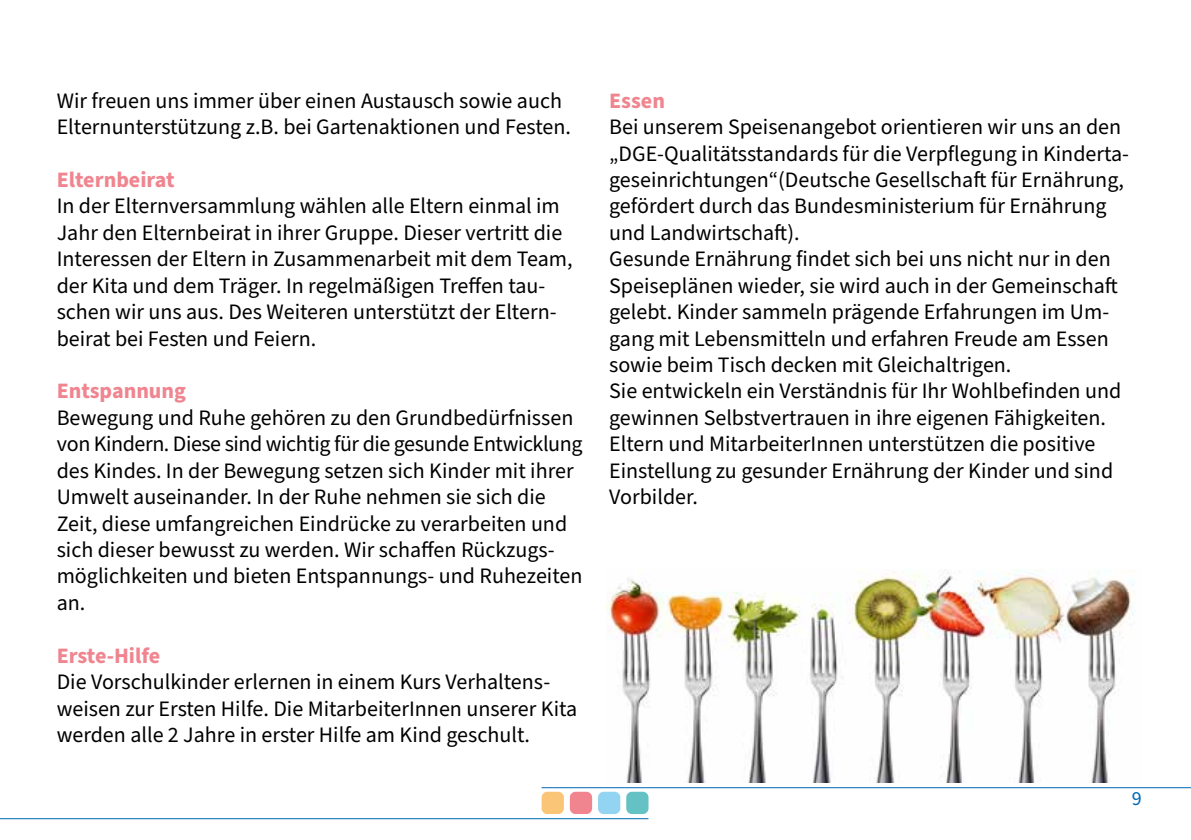
<style>
.page{position:relative;width:1191px;height:840px;background:#fff}
.page>*{position:absolute;margin:0;border:0;box-sizing:border-box;transform-origin:0 0}
.t1{font:22px/26.4px "Source Sans Pro";color:#000}
.t2{font:700 22px "Source Sans Pro";color:#f08590}
.t3{font:20px "Source Sans Pro";color:#0069b4}
</style>
<div class="page">
<hr style="left:0;top:817px;width:648px;height:1px;background:#0069b4">
<hr style="left:541px;top:786px;width:650px;height:1px;background:#0069b4">
<div style="left:541px;top:791px;width:23px;height:22px;background:#fbc577;border-radius:6px"></div>
<div style="left:570px;top:791px;width:22px;height:22px;background:#f08590;border-radius:6px"></div>
<div style="left:598px;top:791px;width:22px;height:22px;background:#92d4f1;border-radius:6px"></div>
<div style="left:626px;top:791px;width:22px;height:22px;background:#65c2c4;border-radius:6px"></div>
<img style="left:607px;top:569px;width:527px;height:212px">
<p class="t1" style="left:57px;top:88px;width:516px">Wir freuen uns immer über einen Austausch sowie auch<br>Elternunterstützung z.B. bei Gartenaktionen und Festen.</p>
<p class="t2" style="left:57px;top:165px;width:119px">Elternbeirat</p>
<p class="t1" style="left:57px;top:193px;width:517px">In der Elternversammlung wählen alle Eltern einmal im Jahr den Elternbeirat in ihrer Gruppe. Dieser vertritt die Interessen der Eltern in Zusammenarbeit mit dem Team, der Kita und dem Träger. In regelmäßigen Treffen tau&shy;schen wir uns aus. Des Weiteren unterstützt der Eltern&shy;beirat bei Festen und Feiern.</p>
<p class="t2" style="left:57px;top:376px;width:131px">Entspannung</p>
<p class="t1" style="left:57px;top:405px;width:527px">Bewegung und Ruhe gehören zu den Grundbedürfnissen von Kindern. Diese sind wichtig für die gesunde Entwicklung des Kindes. In der Bewegung setzen sich Kinder mit ihrer Umwelt auseinander. In der Ruhe nehmen sie sich die Zeit, diese umfangreichen Eindrücke zu verarbeiten und sich dieser bewusst zu werden. Wir schaffen Rückzugs&shy;möglichkeiten und bieten Entspannungs- und Ruhezeiten an.</p>
<p class="t2" style="left:57px;top:640px;width:105px">Erste-Hilfe</p>
<p class="t1" style="left:57px;top:669px;width:522px">Die Vorschulkinder erlernen in einem Kurs Verhaltens&shy;weisen zur Ersten Hilfe. Die MitarbeiterInnen unserer Kita werden alle 2 Jahre in erster Hilfe am Kind geschult.</p>
<p class="t2" style="left:609px;top:85px;width:57px">Essen</p>
<p class="t1" style="left:609px;top:114px;width:521px">Bei unserem Speisenangebot orientieren wir uns an den „DGE-Qualitätsstandards für die Verpflegung in Kinderta&shy;geseinrichtungen“(Deutsche Gesellschaft für Ernährung, gefördert durch das Bundesministerium für Ernährung und Landwirtschaft).<br>Gesunde Ernährung findet sich bei uns nicht nur in den Speiseplänen wieder, sie wird auch in der Gemeinschaft gelebt. Kinder sammeln prägende Erfahrungen im Um&shy;gang mit Lebensmitteln und erfahren Freude am Essen sowie beim Tisch decken mit Gleichaltrigen.<br>Sie entwickeln ein Verständnis für Ihr Wohlbefinden und gewinnen Selbstvertrauen in ihre eigenen Fähigkeiten.<br>Eltern und MitarbeiterInnen unterstützen die positive Einstellung zu gesunder Ernährung der Kinder und sind Vorbilder.</p>
<p class="t3" style="left:1132px;top:784px;width:11px">9</p>
</div>
